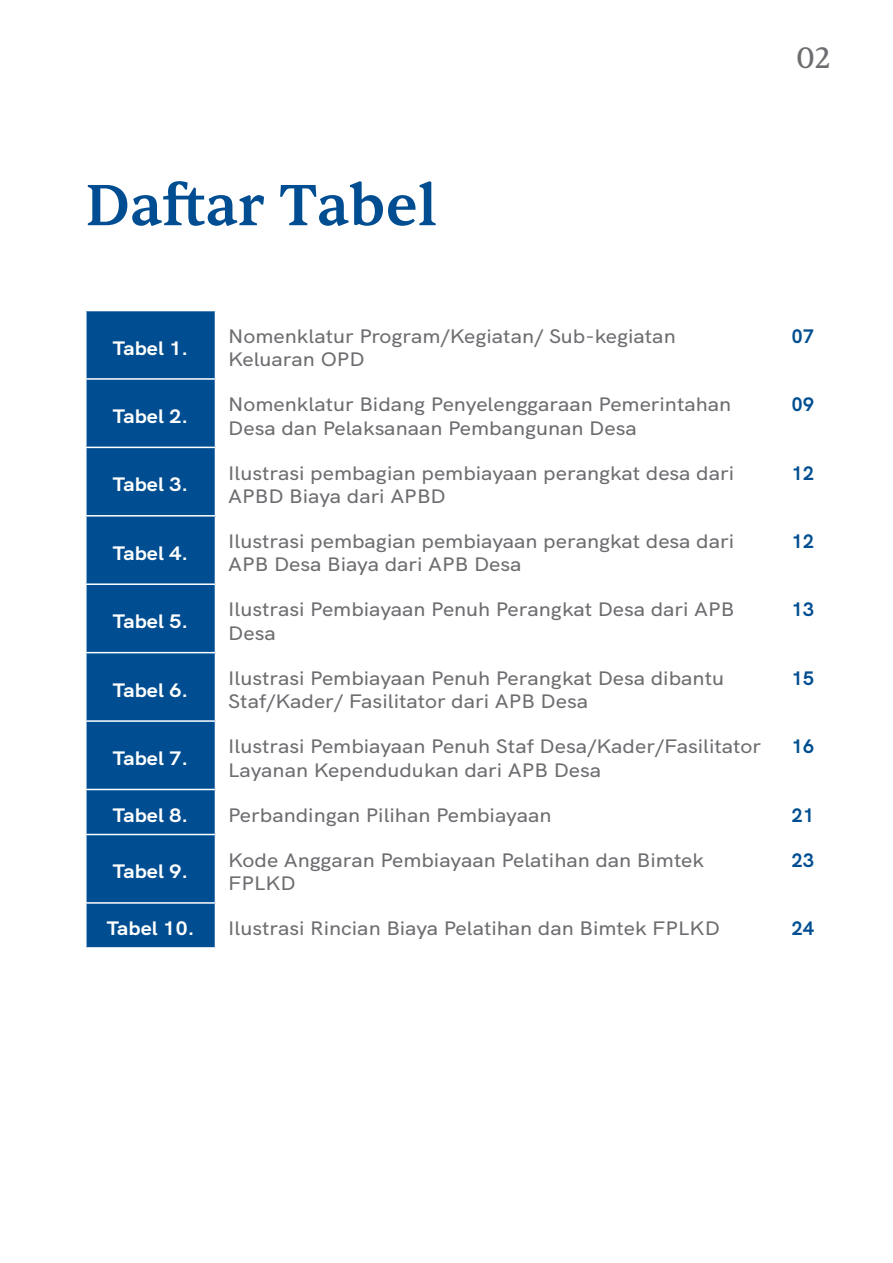
<style>
.page{position:relative;width:893px;height:1263px;background:#fff}
.page>*{position:absolute;margin:0;border:0;box-sizing:border-box;transform-origin:0 0}
.t1{font:500 58.8px "Sentient";color:#004e91}
.t2{font:30px "Sentient";color:#6d6d71}
.t3{font:500 19.5px/23.4px "HK Grotesk";color:#6d6d71;scale:1.09 1}
.t4{font:700 19.5px "HK Grotesk";color:#fff;scale:1.09 1}
.t5{font:700 19.5px "HK Grotesk";color:#004e91}
</style>
<div class="page">
<div style="left:87px;top:311px;width:128px;height:636px;background:#004e91"></div>
<hr style="left:85px;top:378px;width:130px;height:2px;background:#fff">
<hr style="left:85px;top:447px;width:130px;height:1px;background:#fff">
<hr style="left:85px;top:515px;width:130px;height:1px;background:#fff">
<hr style="left:85px;top:583px;width:130px;height:2px;background:#fff">
<hr style="left:85px;top:652px;width:130px;height:1px;background:#fff">
<hr style="left:85px;top:720px;width:130px;height:2px;background:#fff">
<hr style="left:85px;top:789px;width:130px;height:1px;background:#fff">
<hr style="left:85px;top:834px;width:130px;height:1px;background:#fff">
<hr style="left:85px;top:902px;width:130px;height:2px;background:#fff">
<h1 class="t1" style="left:85px;top:169px;width:354px">Daftar Tabel</h1>
<h2 class="t2" style="left:796px;top:40px;width:36px">02</h2>
<p class="t4" style="left:113px;top:333px;width:71px">Tabel 1.</p>
<p class="t3" style="left:228px;top:323px;width:412px">Nomenklatur Program/Kegiatan/ Sub-kegiatan<br>Keluaran OPD</p>
<p class="t5" style="left:791px;top:321px;width:24px">07</p>
<p class="t4" style="left:113px;top:401px;width:71px">Tabel 2.</p>
<p class="t3" style="left:228px;top:391px;width:463px">Nomenklatur Bidang Penyelenggaraan Pemerintahan<br>Desa dan Pelaksanaan Pembangunan Desa</p>
<p class="t5" style="left:791px;top:389px;width:24px">09</p>
<p class="t4" style="left:113px;top:469px;width:71px">Tabel 3.</p>
<p class="t3" style="left:228px;top:459px;width:466px">Ilustrasi pembagian pembiayaan perangkat desa dari<br>APBD Biaya dari APBD</p>
<p class="t5" style="left:791px;top:458px;width:24px">12</p>
<p class="t4" style="left:113px;top:538px;width:71px">Tabel 4.</p>
<p class="t3" style="left:228px;top:528px;width:466px">Ilustrasi pembagian pembiayaan perangkat desa dari<br>APB Desa Biaya dari APB Desa</p>
<p class="t5" style="left:791px;top:526px;width:24px">12</p>
<p class="t4" style="left:113px;top:606px;width:71px">Tabel 5.</p>
<p class="t3" style="left:228px;top:596px;width:466px">Ilustrasi Pembiayaan Penuh Perangkat Desa dari APB<br>Desa</p>
<p class="t5" style="left:791px;top:594px;width:24px">13</p>
<p class="t4" style="left:113px;top:675px;width:71px">Tabel 6.</p>
<p class="t3" style="left:228px;top:665px;width:456px">Ilustrasi Pembiayaan Penuh Perangkat Desa dibantu<br>Staf/Kader/ Fasilitator dari APB Desa</p>
<p class="t5" style="left:791px;top:663px;width:24px">15</p>
<p class="t4" style="left:113px;top:743px;width:71px">Tabel 7.</p>
<p class="t3" style="left:228px;top:733px;width:490px">Ilustrasi Pembiayaan Penuh Staf Desa/Kader/Fasilitator<br>Layanan Kependudukan dari APB Desa</p>
<p class="t5" style="left:791px;top:731px;width:24px">16</p>
<p class="t4" style="left:113px;top:800px;width:71px">Tabel 8.</p>
<p class="t3" style="left:228px;top:801px;width:298px">Perbandingan Pilihan Pembiayaan</p>
<p class="t5" style="left:791px;top:800px;width:24px">21</p>
<p class="t4" style="left:113px;top:856px;width:71px">Tabel 9.</p>
<p class="t3" style="left:228px;top:846px;width:438px">Kode Anggaran Pembiayaan Pelatihan dan Bimtek<br>FPLKD</p>
<p class="t5" style="left:791px;top:845px;width:24px">23</p>
<p class="t4" style="left:107px;top:913px;width:82px">Tabel 10.</p>
<p class="t3" style="left:228px;top:915px;width:453px">Ilustrasi Rincian Biaya Pelatihan dan Bimtek FPLKD</p>
<p class="t5" style="left:791px;top:913px;width:24px">24</p>
</div>
